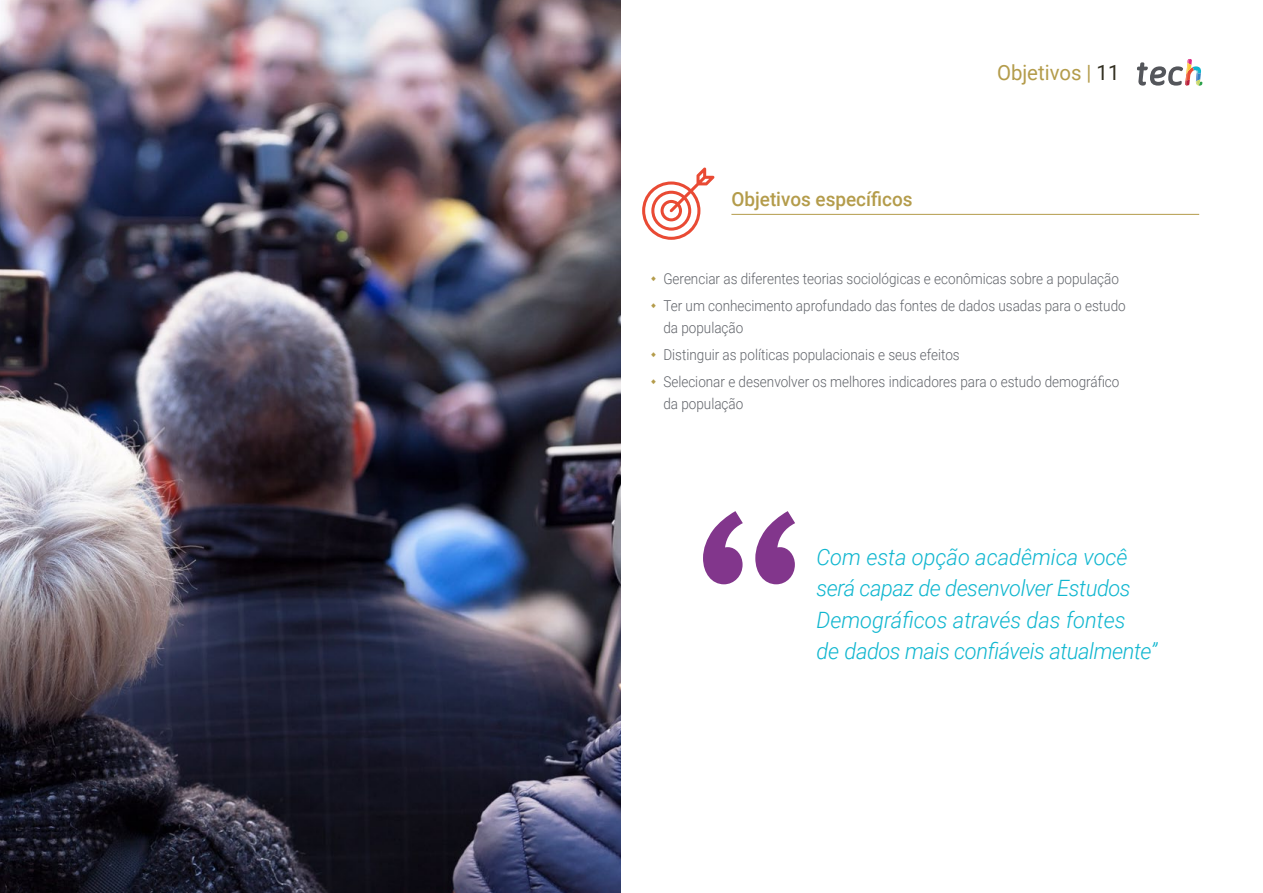
<style>
.page{position:relative;width:1263px;height:893px;background:#fff}
.page>*{position:absolute;margin:0;border:0;box-sizing:border-box;transform-origin:0 0}
.t1{font:italic 300 22.5px/31.5px "Roboto";letter-spacing:-.02em;color:#0fb6cf}
.t2{font:21px "Roboto";color:#b49c4b}
.t3{font:500 19.5px "Roboto";color:#b49c4b}
.t4{font:300 15px/26.7px "Roboto";color:#61646a;scale:.9 1}
.s1{color:#312e20}
</style>
<div class="page">
<svg style="left:703px;top:511px;width:92px;height:73px"></svg>
<hr style="left:731px;top:214px;width:468px;height:1px;background:#b49c4b">
<svg style="left:642px;top:167px;width:72px;height:73px"></svg>
<img style="left:0;top:0;width:621px;height:893px">
<svg style="left:1137px;top:59px;width:65px;height:27px"></svg>
<h3 class="t3" style="left:731px;top:185px;width:183px">Objetivos específicos</h3>
<h2 class="t2" style="left:997px;top:57px;width:124px">Objetivos | <span class="s1">11</span></h2>
<p class="t4" style="left:663px;top:265px;width:515px">Gerenciar as diferentes teorias sociológicas e econômicas sobre a população<br>Ter um conhecimento aprofundado das fontes de dados usadas para o estudo</p>
<p class="t4" style="left:663px;top:314px;width:508px">da população<br>Distinguir as políticas populacionais e seus efeitos<br>Selecionar e desenvolver os melhores indicadores para o estudo demográfico</p>
<p class="t4" style="left:663px;top:390px;width:90px">da população</p>
<h1 class="t1" style="left:816px;top:540px;width:342px">Com esta opção acadêmica você será capaz de desenvolver Estudos Demográficos através das fontes<br>de dados mais confiáveis atualmente”</h1>
</div>
